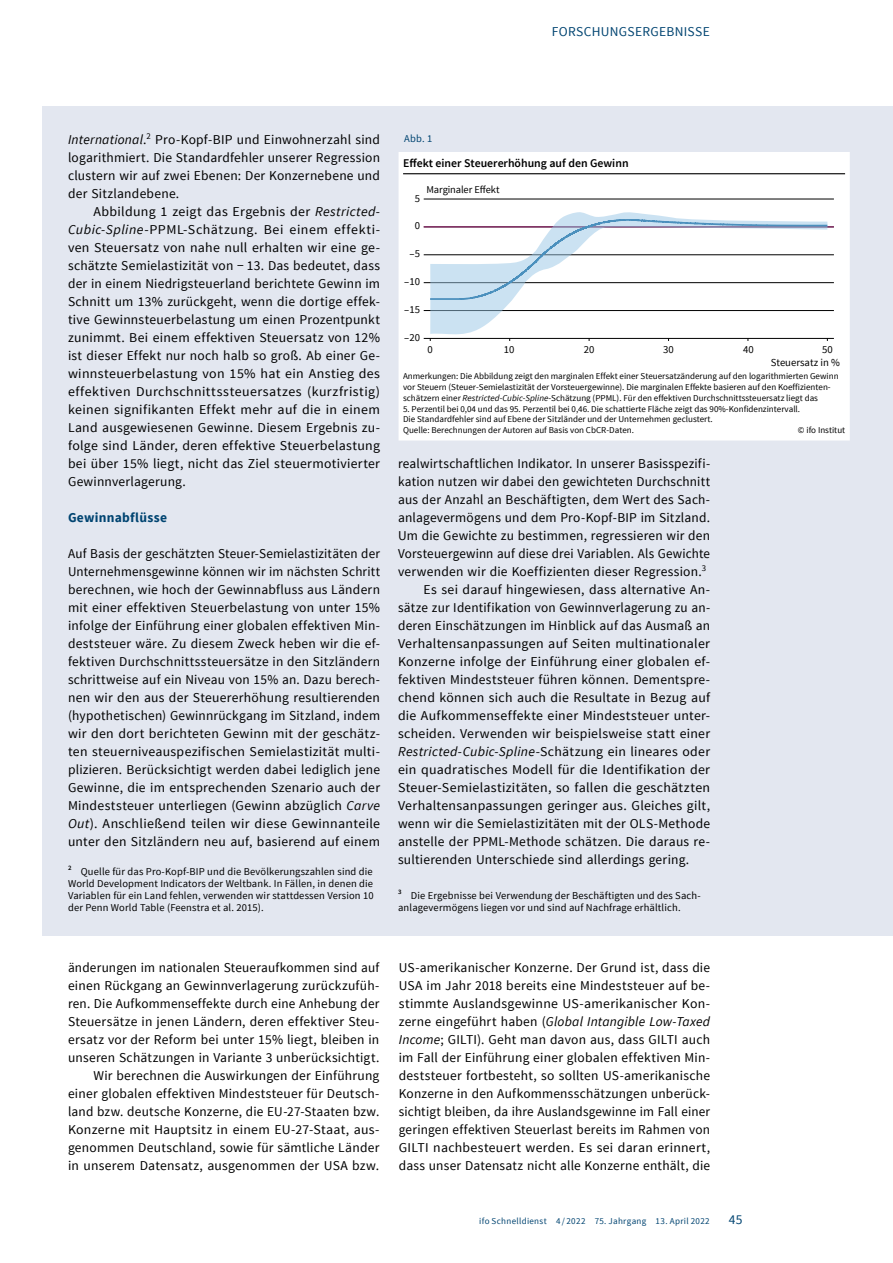
<style>
.page{position:relative;width:893px;height:1263px;background:#fff}
.page>*{position:absolute;margin:0;border:0;box-sizing:border-box;transform-origin:0 0}
.Fliesstext-Einzug{font:13.5px/18px "Source Sans Pro";letter-spacing:.015em;color:#000;text-align:justify}
.Fliesstext{font:13.5px/18px "Source Sans Pro";letter-spacing:.02em;color:#000;text-align:justify}
.t1{font:13.5px "Source Sans Pro";letter-spacing:.02em;color:#004471}
.Unter-Titel-blau{font:700 13.5px "Source Sans Pro";letter-spacing:.02em;color:#004471}
.t2{font:600 11.85px "Source Sans Pro";color:#000}
.t3{font:10.65px/12.6px "Source Sans Pro";color:#000}
.Fussnoten{font:10.5px/12px "Source Sans Pro";letter-spacing:.015em;color:#000;text-align:justify}
.Titel-blau-Tab-Fig{font:10.5px "Source Sans Pro";color:#004471}
.t4{font:10.35px "Source Sans Pro";letter-spacing:-.01em;color:#000}
.t5{font:9px/10.8px "Source Sans Pro";color:#000}
.t6{font:9px "Source Sans Pro";letter-spacing:.035em;color:#004471}
.s1{font-style:italic}
</style>
<div class="page">
<div style="left:43px;top:106px;width:850px;height:830px;background:#e3e7f0"></div>
<svg style="left:398px;top:152px;width:452px;height:289px;background:#f4f6f8"></svg>
<p class="t1" style="left:552px;top:23px;width:159px">FORSCHUNGSERGEBNISSE</p>
<p class="Fliesstext-Einzug" style="left:68px;top:131px;width:314px"><span class="s1">International</span>.<sup>2</sup> Pro-Kopf-BIP und Einwohnerzahl sind logarithmiert. Die Standardfehler unserer Regression clustern wir auf zwei Ebenen: Der Konzernebene und der Sitzlandebene.</p>
<p class="Fliesstext-Einzug" style="left:68px;top:203px;width:314px;text-indent:26px">Abbildung 1 zeigt das Ergebnis der <span class="s1">Restricted-Cubic-Spline</span>-PPML-Schätzung. Bei einem effekti&shy;ven Steuersatz von nahe null erhalten wir eine ge&shy;schätzte Semielastizität von − 13. Das bedeutet, dass der in einem Niedrigsteuerland berichtete Gewinn im Schnitt um 13% zurückgeht, wenn die dortige effek&shy;tive Gewinnsteuerbelastung um einen Prozentpunkt zunimmt. Bei einem effektiven Steuersatz von 12% ist dieser Effekt nur noch halb so groß. Ab einer Ge&shy;winnsteuerbelastung von 15% hat ein Anstieg des effektiven Durchschnittssteuersatzes (kurzfristig) keinen signifikanten Effekt mehr auf die in einem Land ausgewiesenen Gewinne. Diesem Ergebnis zu&shy;folge sind Länder, deren effektive Steuerbelastung bei über 15% liegt, nicht das Ziel steuermotivierter Gewinnverlagerung.</p>
<p class="Unter-Titel-blau" style="left:68px;top:509px;width:100px">Gewinnabflüsse</p>
<p class="Fliesstext" style="left:68px;top:545px;width:314px">Auf Basis der geschätzten Steuer-Semielastizitäten der Unternehmensgewinne können wir im nächsten Schritt berechnen, wie hoch der Gewinnabfluss aus Ländern mit einer effektiven Steuerbelastung von unter 15% infolge der Einführung einer globalen effektiven Min&shy;deststeuer wäre. Zu diesem Zweck heben wir die ef&shy;fektiven Durchschnittssteuersätze in den Sitzländern schrittweise auf ein Niveau von 15% an. Dazu berech&shy;nen wir den aus der Steuererhöhung resultierenden (hypothetischen) Gewinnrückgang im Sitzland, indem wir den dort berichteten Gewinn mit der geschätz&shy;ten steuerniveauspezifischen Semielastizität multi&shy;plizieren. Berücksichtigt werden dabei lediglich jene Gewinne, die im entsprechenden Szenario auch der Mindeststeuer unterliegen (Gewinn abzüglich <span class="s1">Carve Out</span>). Anschließend teilen wir diese Gewinnanteile unter den Sitzländern neu auf, basierend auf einem</p>
<p class="Fussnoten" style="left:68px;top:865px;width:307px"><sup>2</sup> Quelle für das Pro-Kopf-BIP und die Bevölkerungszahlen sind die World Development Indicators der Weltbank. In Fällen, in denen die Variablen für ein Land fehlen, verwenden wir stattdessen Version 10 der Penn World Table (Feenstra et al. 2015).</p>
<p class="Titel-blau-Tab-Fig" style="left:404px;top:132px;width:30px">Abb. 1</p>
<p class="t2" style="left:403px;top:156px;width:227px">Effekt einer Steuererhöhung auf den Gewinn</p>
<p class="t4" style="left:426px;top:183px;width:75px">Marginaler Effekt</p>
<p class="t3" style="left:415px;top:192px;width:7px">5</p>
<p class="t3" style="left:415px;top:220px;width:7px">0</p>
<p class="t3" style="left:410px;top:248px;width:12px">–5</p>
<p class="t3" style="left:404px;top:276px;width:17px">–10</p>
<p class="t3" style="left:404px;top:304px;width:17px">–15</p>
<p class="t3" style="left:404px;top:332px;width:17px">–20</p>
<p class="t3" style="left:427px;top:344px;width:7px">0</p>
<p class="t3" style="left:504px;top:344px;width:12px">10</p>
<p class="t3" style="left:584px;top:344px;width:12px">20</p>
<p class="t3" style="left:663px;top:344px;width:12px">30</p>
<p class="t3" style="left:743px;top:344px;width:12px">40</p>
<p class="t3" style="left:771px;top:344px;width:71px;text-indent:52px">50<br>Steuersatz in %</p>
<p class="t5" style="left:403px;top:371px;width:437px">Anmerkungen: Die Abbildung zeigt den marginalen Effekt einer Steuersatzänderung auf den logarithmierten Gewinn vor Steuern (Steuer-Semielastizität der Vorsteuergewinne). Die marginalen Effekte basieren auf den Koeffizienten&shy;schätzern einer <span class="s1">Restricted-Cubic-Spline</span>-Schätzung (PPML). Für den effektiven Durchschnittssteuersatz liegt das</p>
<p class="t5" style="left:403px;top:403px;width:399px">5. Perzentil bei 0,04 und das 95. Perzentil bei 0,46. Die schattierte Fläche zeigt das 90%-Konfidenzintervall.<br>Die Standardfehler sind auf Ebene der Sitzländer und der Unternehmen geclustert.<br>Quelle: Berechnungen der Autoren auf Basis von CbCR-Daten.</p>
<p class="t5" style="left:798px;top:425px;width:49px">© ifo Institut</p>
<p class="Fliesstext" style="left:398px;top:455px;width:314px">realwirtschaftlichen Indikator. In unserer Basisspezifi&shy;kation nutzen wir dabei den gewichteten Durchschnitt aus der Anzahl an Beschäftigten, dem Wert des Sach&shy;anlagevermögens und dem Pro-Kopf-BIP im Sitzland.<br>Um die Gewichte zu bestimmen, regressieren wir den Vorsteuergewinn auf diese drei Variablen. Als Gewichte verwenden wir die Koeffizienten dieser Regression.<sup>3</sup></p>
<p class="Fliesstext-Einzug" style="left:398px;top:581px;width:314px;text-indent:26px">Es sei darauf hingewiesen, dass alternative An&shy;sätze zur Identifikation von Gewinnverlagerung zu an&shy;deren Einschätzungen im Hinblick auf das Ausmaß an Verhaltensanpassungen auf Seiten multinationaler Konzerne infolge der Einführung einer globalen ef&shy;fektiven Mindeststeuer führen können. Dementspre&shy;chend können sich auch die Resultate in Bezug auf die Aufkommenseffekte einer Mindeststeuer unter&shy;scheiden. Verwenden wir beispielsweise statt einer <span class="s1">Restricted-Cubic-Spline</span>-Schätzung ein lineares oder ein quadratisches Modell für die Identifikation der Steuer-Semielastizitäten, so fallen die geschätzten Verhaltensanpassungen geringer aus. Gleiches gilt, wenn wir die Semielastizitäten mit der OLS-Methode anstelle der PPML-Methode schätzen. Die daraus re&shy;sultierenden Unterschiede sind allerdings gering.</p>
<p class="Fussnoten" style="left:398px;top:889px;width:304px"><sup>3</sup> Die Ergebnisse bei Verwendung der Beschäftigten und des Sach&shy;anlagevermögens liegen vor und sind auf Nachfrage erhältlich.</p>
<p class="Fliesstext-Einzug" style="left:68px;top:959px;width:313px">änderungen im nationalen Steueraufkommen sind auf einen Rückgang an Gewinnverlagerung zurückzufüh&shy;ren. Die Aufkommenseffekte durch eine Anhebung der Steuersätze in jenen Ländern, deren effektiver Steu&shy;ersatz vor der Reform bei unter 15% liegt, bleiben in unseren Schätzungen in Variante 3 unberücksichtigt.</p>
<p class="Fliesstext-Einzug" style="left:68px;top:1067px;width:313px;text-indent:26px">Wir berechnen die Auswirkungen der Einführung einer globalen effektiven Mindeststeuer für Deutsch&shy;land bzw. deutsche Konzerne, die EU-27-Staaten bzw.<br>Konzerne mit Hauptsitz in einem EU-27-Staat, aus&shy;genommen Deutschland, sowie für sämtliche Länder in unserem Datensatz, ausgenommen der USA bzw.</p>
<p class="Fliesstext-Einzug" style="left:399px;top:959px;width:313px">US-amerikanischer Konzerne. Der Grund ist, dass die USA im Jahr 2018 bereits eine Mindeststeuer auf be&shy;stimmte Auslandsgewinne US-amerikanischer Kon&shy;zerne eingeführt haben (<span class="s1">Global Intangible Low-Taxed Income</span>; GILTI). Geht man davon aus, dass GILTI auch im Fall der Einführung einer globalen effektiven Min&shy;deststeuer fortbesteht, so sollten US-amerikanische Konzerne in den Aufkommensschätzungen unberück&shy;sichtigt bleiben, da ihre Auslandsgewinne im Fall einer geringen effektiven Steuerlast bereits im Rahmen von GILTI nachbesteuert werden. Es sei daran erinnert, dass unser Datensatz nicht alle Konzerne enthält, die</p>
<p class="t6" style="left:479px;top:1215px;width:232px">ifo Schnelldienst 4 / 2022 75. Jahrgang 13. April 2022</p>
<p class="t1" style="left:729px;top:1211px;width:15px">45</p>
</div>
